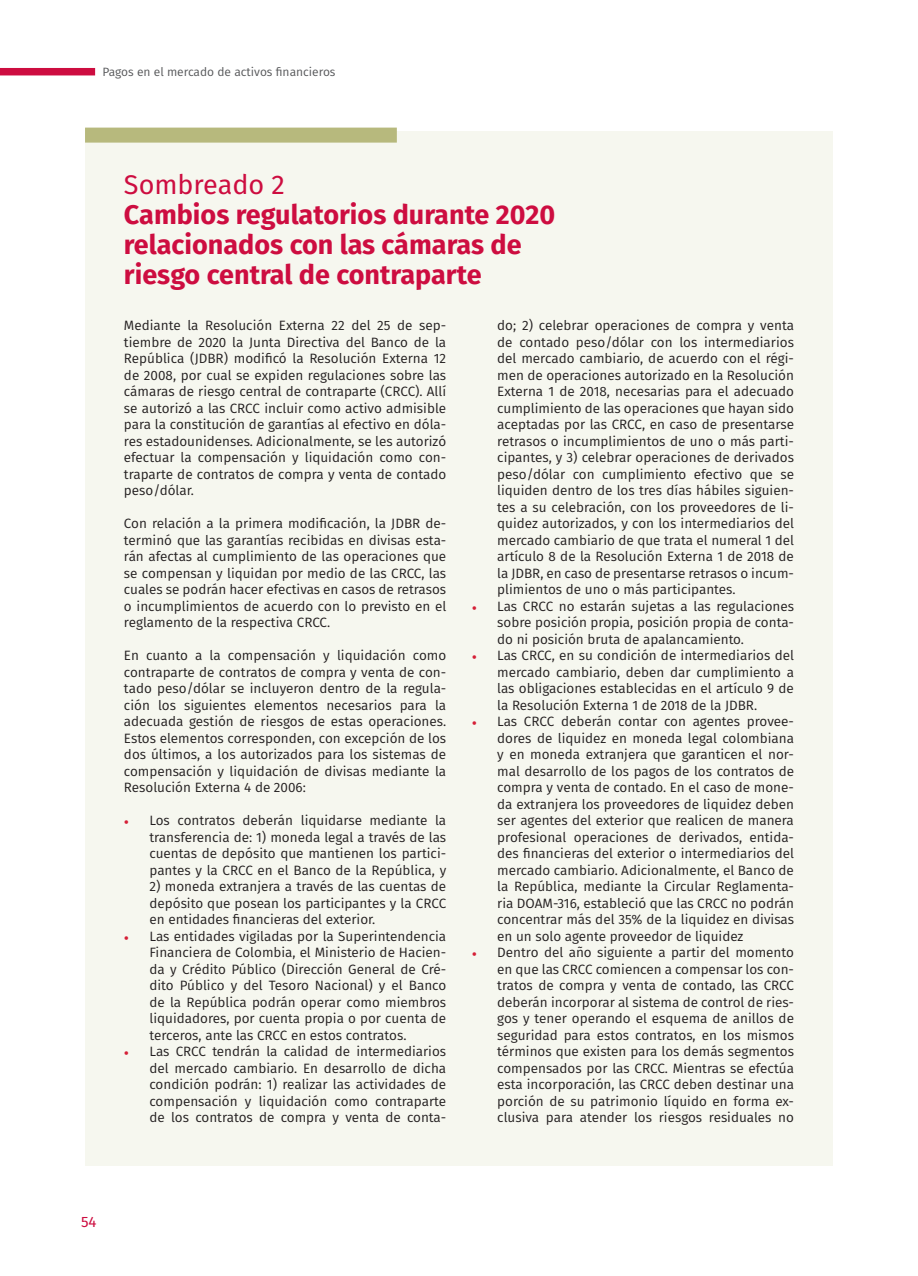
<style>
.page{position:relative;width:918px;height:1276px;background:#fff}
.page>*{position:absolute;margin:0;border:0;box-sizing:border-box;transform-origin:0 0}
.Resaltado_títulos{font:700 27px/30px "Fira Sans";color:#cd0d40}
.Resaltado_títulos-2{font:27px "Fira Sans";color:#cd0d40}
.t1{font:15px "Fira Sans";color:#cd0d40}
.Recuadros{font:13.5px/16.5px "Fira Sans";color:#231f20;text-align:justify}
.t2{font:12px "Fira Sans";color:#57585a}
.s1{font-family:"Minion Pro";color:#d51f36}
</style>
<div class="page">
<div style="left:85px;top:131px;width:748px;height:1035px;background:#f6f7ef"></div>
<div style="left:85px;top:128px;width:312px;height:15px;background:#b7b97d"></div>
<div style="left:0;top:68px;width:95px;height:7px;background:#cd0d40"></div>
<p class="t2" style="left:103px;top:63px;width:234px">Pagos en el mercado de activos financieros</p>
<p class="Resaltado_títulos-2" style="left:124px;top:164px;width:162px">Sombreado 2</p>
<p class="Resaltado_títulos" style="left:124px;top:198px;width:433px">Cambios regulatorios durante 2020 relacionados con las cámaras de riesgo central de contraparte</p>
<p class="Recuadros" style="left:124px;top:317px;width:324px">Mediante la Resolución Externa 22 del 25 de sep&shy;tiembre de 2020 la Junta Directiva del Banco de la República (JDBR) modificó la Resolución Externa 12 de 2008, por cual se expiden regulaciones sobre las cámaras de riesgo central de contraparte (CRCC). Allí se autorizó a las CRCC incluir como activo admisible para la constitución de garantías al efectivo en dóla&shy;res estadounidenses. Adicionalmente, se les autorizó efectuar la compensación y liquidación como con&shy;traparte de contratos de compra y venta de contado peso/dólar.</p>
<p class="Recuadros" style="left:124px;top:515px;width:324px">Con relación a la primera modificación, la JDBR de&shy;terminó que las garantías recibidas en divisas esta&shy;rán afectas al cumplimiento de las operaciones que se compensan y liquidan por medio de las CRCC, las cuales se podrán hacer efectivas en casos de retrasos o incumplimientos de acuerdo con lo previsto en el reglamento de la respectiva CRCC.</p>
<p class="Recuadros" style="left:124px;top:647px;width:324px">En cuanto a la compensación y liquidación como contraparte de contratos de compra y venta de con&shy;tado peso/dólar se incluyeron dentro de la regula&shy;ción los siguientes elementos necesarios para la adecuada gestión de riesgos de estas operaciones.<br>Estos elementos corresponden, con excepción de los dos últimos, a los autorizados para los sistemas de compensación y liquidación de divisas mediante la Resolución Externa 4 de 2006:</p>
<p class="Recuadros" style="left:149px;top:812px;width:298px;text-indent:-26px"><span class="s1">•</span> Los contratos deberán liquidarse mediante la transferencia de: 1) moneda legal a través de las cuentas de depósito que mantienen los partici&shy;pantes y la CRCC en el Banco de la República, y</p>
<p class="Recuadros" style="left:149px;top:878px;width:298px">2) moneda extranjera a través de las cuentas de depósito que posean los participantes y la CRCC en entidades financieras del exterior.</p>
<p class="Recuadros" style="left:149px;top:927px;width:298px;text-indent:-26px"><span class="s1">•</span> Las entidades vigiladas por la Superintendencia Financiera de Colombia, el Ministerio de Hacien&shy;da y Crédito Público (Dirección General de Cré&shy;dito Público y del Tesoro Nacional) y el Banco de la República podrán operar como miembros liquidadores, por cuenta propia o por cuenta de terceros, ante las CRCC en estos contratos.</p>
<p class="Recuadros" style="left:149px;top:1043px;width:298px;text-indent:-26px"><span class="s1">•</span> Las CRCC tendrán la calidad de intermediarios del mercado cambiario. En desarrollo de dicha condición podrán: 1) realizar las actividades de compensación y liquidación como contraparte de los contratos de compra y venta de conta-</p>
<p class="Recuadros" style="left:497px;top:317px;width:298px">do; 2) celebrar operaciones de compra y venta de contado peso/dólar con los intermediarios del mercado cambiario, de acuerdo con el régi&shy;men de operaciones autorizado en la Resolución Externa 1 de 2018, necesarias para el adecuado cumplimiento de las operaciones que hayan sido aceptadas por las CRCC, en caso de presentarse retrasos o incumplimientos de uno o más parti&shy;cipantes, y 3) celebrar operaciones de derivados peso/dólar con cumplimiento efectivo que se liquiden dentro de los tres días hábiles siguien&shy;tes a su celebración, con los proveedores de li&shy;quidez autorizados, y con los intermediarios del mercado cambiario de que trata el numeral 1 del artículo 8 de la Resolución Externa 1 de 2018 de la JDBR, en caso de presentarse retrasos o incum&shy;plimientos de uno o más participantes.</p>
<p class="Recuadros" style="left:497px;top:597px;width:298px;text-indent:-26px"><span class="s1">•</span> Las CRCC no estarán sujetas a las regulaciones sobre posición propia, posición propia de conta&shy;do ni posición bruta de apalancamiento.</p>
<p class="Recuadros" style="left:497px;top:647px;width:298px;text-indent:-26px"><span class="s1">•</span> Las CRCC, en su condición de intermediarios del mercado cambiario, deben dar cumplimiento a las obligaciones establecidas en el artículo 9 de la Resolución Externa 1 de 2018 de la JDBR.</p>
<p class="Recuadros" style="left:497px;top:713px;width:298px;text-indent:-26px"><span class="s1">•</span> Las CRCC deberán contar con agentes provee&shy;dores de liquidez en moneda legal colombiana y en moneda extranjera que garanticen el nor&shy;mal desarrollo de los pagos de los contratos de compra y venta de contado. En el caso de mone&shy;da extranjera los proveedores de liquidez deben ser agentes del exterior que realicen de manera profesional operaciones de derivados, entida&shy;des financieras del exterior o intermediarios del mercado cambiario. Adicionalmente, el Banco de la República, mediante la Circular Reglamenta&shy;ria DOAM-316, estableció que las CRCC no podrán concentrar más del 35% de la liquidez en divisas en un solo agente proveedor de liquidez</p>
<p class="Recuadros" style="left:497px;top:944px;width:298px;text-indent:-26px"><span class="s1">•</span> Dentro del año siguiente a partir del momento en que las CRCC comiencen a compensar los con&shy;tratos de compra y venta de contado, las CRCC deberán incorporar al sistema de control de ries&shy;gos y tener operando el esquema de anillos de seguridad para estos contratos, en los mismos términos que existen para los demás segmentos compensados por las CRCC. Mientras se efectúa esta incorporación, las CRCC deben destinar una porción de su patrimonio líquido en forma ex&shy;clusiva para atender los riesgos residuales no</p>
<p class="t1" style="left:81px;top:1210px;width:17px">54</p>
</div>
